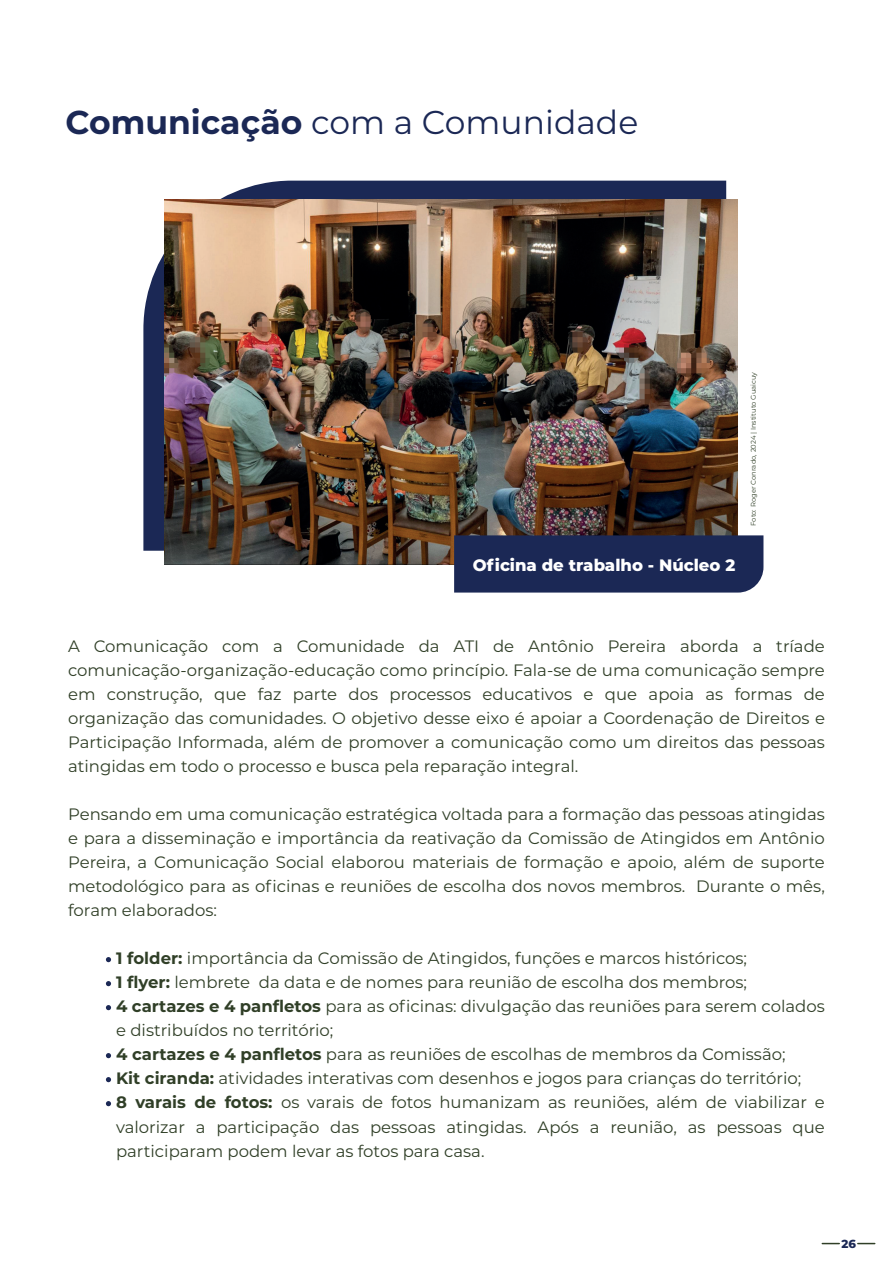
<style>
.page{position:relative;width:893px;height:1263px;background:#fff}
.page>*{position:absolute;margin:0;border:0;box-sizing:border-box;transform-origin:0 0}
.t1{font:33px "Montserrat";color:#1b2855}
.t2{font:16.5px/24px "Montserrat";color:#303f27;text-align:justify}
.t3{font:800 16.5px "Montserrat";color:#fff}
.t4{font:800 11.7px "Montserrat";color:#1b2855}
.t5{font:6.75px "Montserrat";color:#303f27}
.s1{font-weight:700}
</style>
<div class="page">
<svg style="left:143px;top:181px;width:583px;height:370px;fill:#1b2855"></svg>
<img style="left:165px;top:199px;width:573px;height:366px">
<div style="left:454px;top:535px;width:309px;height:58px;background:#1b2855"></div>
<svg style="left:106px;top:957px;width:5px;height:5px"></svg>
<svg style="left:106px;top:981px;width:5px;height:5px"></svg>
<svg style="left:106px;top:1005px;width:5px;height:5px"></svg>
<svg style="left:106px;top:1053px;width:5px;height:5px"></svg>
<svg style="left:106px;top:1077px;width:5px;height:5px"></svg>
<svg style="left:106px;top:1101px;width:5px;height:5px"></svg>
<svg style="left:858px;top:1243px;width:17px;height:1px"></svg>
<svg style="left:822px;top:1243px;width:17px;height:1px"></svg>
<h1 class="t1" style="left:66px;top:100px;width:574px"><span class="s1">Comunicação</span> com a Comunidade</h1>
<p class="t3" style="left:473px;top:553px;width:264px">Oficina de trabalho - Núcleo 2</p>
<p class="t5" style="left:749px;top:526px;width:156px;rotate:-90deg">Foto: Roger Conrado, 2024 | Instituto Guaicuy</p>
<p class="t2" style="left:68px;top:634px;width:758px">A Comunicação com a Comunidade da ATI de Antônio Pereira aborda a tríade comunicação-organização-educação como princípio. Fala-se de uma comunicação sempre em construção, que faz parte dos processos educativos e que apoia as formas de organização das comunidades. O objetivo desse eixo é apoiar a Coordenação de Direitos e Participação Informada, além de promover a comunicação como um direitos das pessoas atingidas em todo o processo e busca pela reparação integral.</p>
<p class="t2" style="left:68px;top:802px;width:758px">Pensando em uma comunicação estratégica voltada para a formação das pessoas atingidas e para a disseminação e importância da reativação da Comissão de Atingidos em Antônio Pereira, a Comunicação Social elaborou materiais de formação e apoio, além de suporte metodológico para as oficinas e reuniões de escolha dos novos membros. Durante o mês, foram elaborados:</p>
<p class="t2" style="left:116px;top:946px;width:710px;text-align:left"><span class="s1">1 folder:</span> importância da Comissão de Atingidos, funções e marcos históricos;<br><span class="s1">1 flyer:</span> lembrete da data e de nomes para reunião de escolha dos membros;<br><span class="s1">4 cartazes e 4 panfletos</span> para as oficinas: divulgação das reuniões para serem colados e distribuídos no território;<br><span class="s1">4 cartazes e 4 panfletos</span> para as reuniões de escolhas de membros da Comissão;<br><span class="s1">Kit ciranda:</span> atividades interativas com desenhos e jogos para crianças do território;<br><span class="s1">8 varais de fotos:</span> os varais de fotos humanizam as reuniões, além de viabilizar e valorizar a participação das pessoas atingidas. Após a reunião, as pessoas que participaram podem levar as fotos para casa.</p>
<p class="t4" style="left:841px;top:1235px;width:16px">26</p>
</div>
